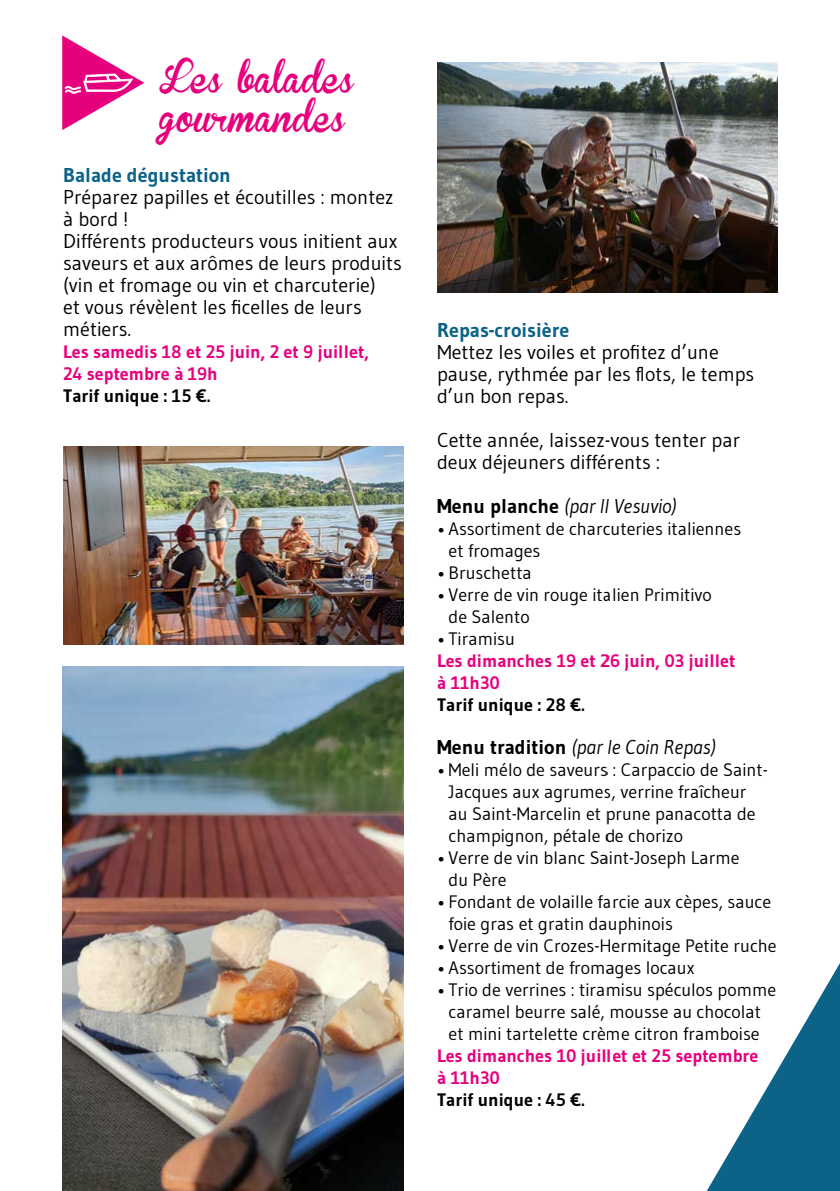
<style>
.page{position:relative;width:840px;height:1191px;background:#fff}
.page>*{position:absolute;margin:0;border:0;box-sizing:border-box;transform-origin:0 0}
.t1{font:32px/38.4px "Brannboll Fet";color:#e6007d}
.t2{font:20px/22px "Gudea";color:#000}
.t3{font:italic 20px "Gudea";color:#000}
.t4{font:700 20px "Gudea";color:#0d6288}
.t5{font:18px/22px "Gudea";color:#000}
.t6{font:700 18px/22px "Gudea";color:#e6007d}
.t7{font:700 18px "Gudea";color:#000}
.s1{font-weight:700;font-style:normal}
</style>
<div class="page">
<img style="left:437px;top:62px;width:340px;height:230px">
<img style="left:63px;top:446px;width:340px;height:198px">
<img style="left:62px;top:666px;width:341px;height:525px">
<svg style="left:62px;top:35px;width:82px;height:95px"></svg>
<svg style="left:706px;top:965px;width:133px;height:226px"></svg>
<h1 class="t1" style="left:159px;top:61px;width:196px">Les balades gourmandes</h1>
<p class="t4" style="left:63px;top:163px;width:169px">Balade dégustation</p>
<p class="t2" style="left:63px;top:186px;width:340px">Préparez papilles et écoutilles : montez à bord !<br>Différents producteurs vous initient aux saveurs et aux arômes de leurs produits (vin et fromage ou vin et charcuterie)<br>et vous révèlent les ficelles de leurs métiers.</p>
<p class="t6" style="left:63px;top:341px;width:307px">Les samedis 18 et 25 juin, 2 et 9 juillet,<br>24 septembre à 19h</p>
<p class="t7" style="left:63px;top:385px;width:149px">Tarif unique : 15 €.</p>
<p class="t4" style="left:437px;top:317px;width:134px">Repas-croisière</p>
<p class="t2" style="left:437px;top:340px;width:318px">Mettez les voiles et profitez d’une pause, rythmée par les flots, le temps d’un bon repas.</p>
<p class="t2" style="left:437px;top:428px;width:304px">Cette année, laissez-vous tenter par deux déjeuners différents :</p>
<p class="t3" style="left:437px;top:493px;width:241px"><span class="s1">Menu planche</span> (par Il Vesuvio)</p>
<p class="t5" style="left:448px;top:517px;width:294px;text-indent:-11px">• Assortiment de charcuteries italiennes et fromages</p>
<p class="t5" style="left:437px;top:561px;width:96px">• Bruschetta</p>
<p class="t5" style="left:448px;top:583px;width:264px;text-indent:-11px">• Verre de vin rouge italien Primitivo de Salento</p>
<p class="t5" style="left:437px;top:627px;width:79px">• Tiramisu</p>
<p class="t6" style="left:437px;top:649px;width:299px">Les dimanches 19 et 26 juin, 03 juillet à 11h30</p>
<p class="t7" style="left:437px;top:693px;width:149px">Tarif unique : 28 €.</p>
<p class="t3" style="left:437px;top:735px;width:280px"><span class="s1">Menu tradition</span> (par le Coin Repas)</p>
<p class="t5" style="left:448px;top:759px;width:320px;text-indent:-11px">• Meli mélo de saveurs : Carpaccio de Saint-Jacques aux agrumes, verrine fraîcheur au Saint-Marcelin et prune panacotta de champignon, pétale de chorizo</p>
<p class="t5" style="left:448px;top:847px;width:292px;text-indent:-11px">• Verre de vin blanc Saint-Joseph Larme du Père</p>
<p class="t5" style="left:448px;top:891px;width:324px;text-indent:-11px">• Fondant de volaille farcie aux cèpes, sauce foie gras et gratin dauphinois</p>
<p class="t5" style="left:437px;top:935px;width:341px">• Verre de vin Crozes-Hermitage Petite ruche</p>
<p class="t5" style="left:437px;top:956px;width:259px">• Assortiment de fromages locaux</p>
<p class="t5" style="left:437px;top:978px;width:340px;text-align:center">• Trio de verrines : tiramisu spéculos pomme caramel beurre salé, mousse au chocolat<br>et mini tartelette crème citron framboise</p>
<p class="t6" style="left:437px;top:1045px;width:322px">Les dimanches 10 juillet et 25 septembre à 11h30</p>
<p class="t7" style="left:437px;top:1089px;width:149px">Tarif unique : 45 €.</p>
</div>
